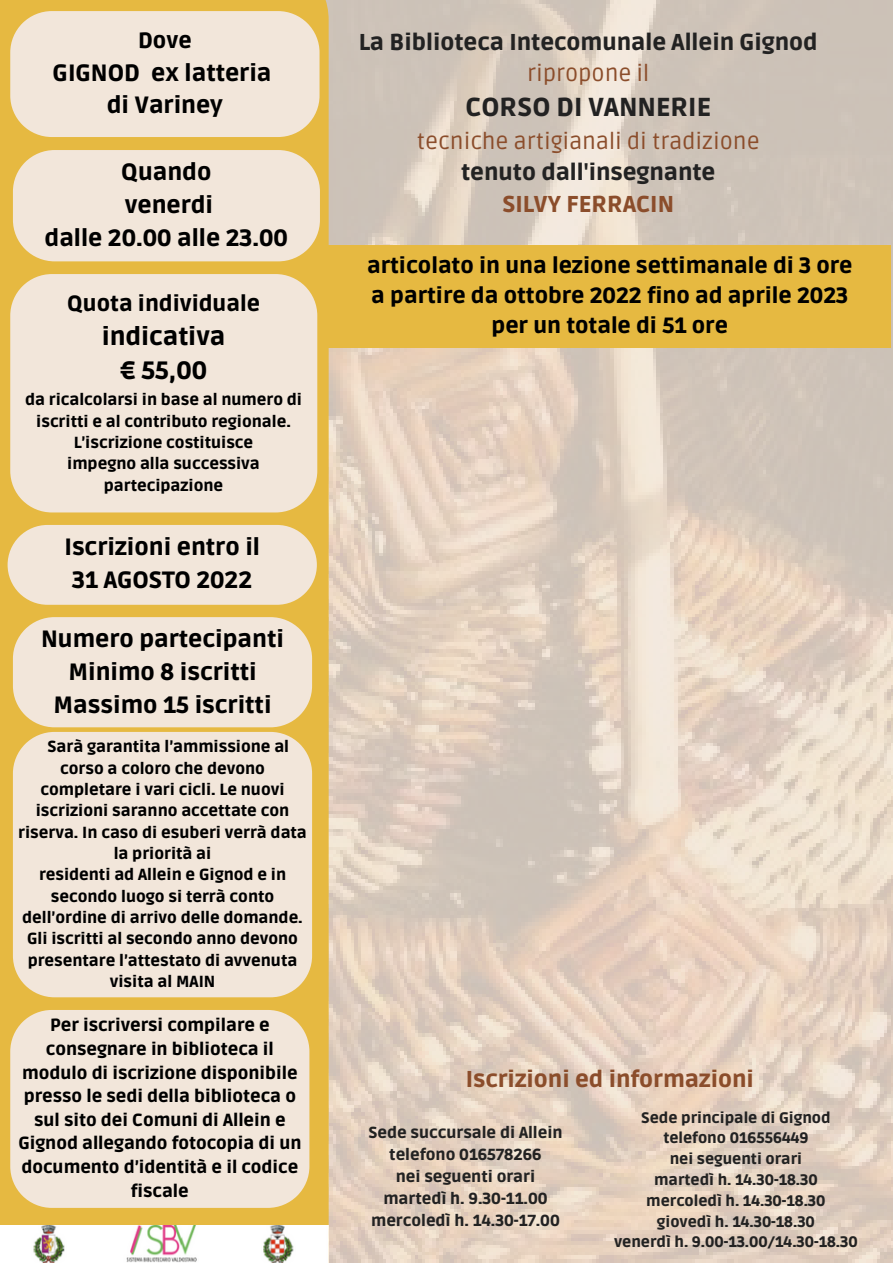
<style>
.page{position:relative;width:893px;height:1264px;background:#fff}
.page>*{position:absolute;margin:0;border:0;box-sizing:border-box;transform-origin:0 0}
.t1{font:900 25.8px "Ruda";color:#222}
.t2{font:900 24.9px/34.8px "Ruda";color:#000;text-align:center}
.t3{font:900 23.4px/32.5px "Ruda";color:#000;text-align:center}
.t4{font:900 22.8px "Ruda";color:#222}
.t5{font:22.8px "Ruda";color:#8b4d2b}
.t6{font:900 22.8px "Ruda";color:#8b4d2b}
.t7{font:900 21.9px/30.3px "Ruda";color:#000;text-align:center}
.t8{font:900 17.4px/23.5px "Ruda";color:#000;text-align:center}
.t9{font:900 15.9px/21.3px "Ruda";color:#000;text-align:center}
.t10{font:900 15.9px/22px "Ruda";color:#222;text-align:center}
.t11{font:900 15.15px/20.9px "Ruda";color:#222;text-align:center}
</style>
<div class="page">
<img style="left:328px;top:0;width:564px;height:1262px">
<div style="left:0;top:0;width:328px;height:1262px;background:#e6b941"></div>
<div style="left:10px;top:11px;width:309px;height:126px;background:#f2e6da"></div>
<div style="left:13px;top:150px;width:307px;height:111px;background:#f2e6da"></div>
<div style="left:10px;top:274px;width:307px;height:238px;background:#f2e6da"></div>
<div style="left:8px;top:525px;width:309px;height:79px;background:#f2e6da"></div>
<div style="left:13px;top:617px;width:299px;height:110px;background:#f2e6da"></div>
<div style="left:13px;top:732px;width:299px;height:265px;background:#f2e6da"></div>
<div style="left:10px;top:1010px;width:299px;height:197px;background:#f2e6da"></div>
<div style="left:328px;top:246px;width:562px;height:102px;background:#e6b941"></div>
<img style="left:0;top:1225px;width:328px;height:37px">
<h3 class="t7" style="left:138px;top:26px;width:55px">Dove</h3>
<h3 class="t3" style="left:53px;top:57px;width:220px">GIGNOD ex latteria di Variney</h3>
<h3 class="t3" style="left:45px;top:157px;width:245px">Quando<br>venerdi<br>dalle 20.00 alle 23.00</h3>
<h3 class="t7" style="left:67px;top:289px;width:194px">Quota individuale</h3>
<h2 class="t2" style="left:102px;top:319px;width:125px">indicativa € 55,00</h2>
<p class="t9" style="left:25px;top:390px;width:278px">da ricalcolarsi in base al numero di iscritti e al contributo regionale.<br>L’iscrizione costituisce<br>impegno alla successiva partecipazione</p>
<h3 class="t3" style="left:64px;top:531px;width:197px">Iscrizioni entro il<br>31 AGOSTO 2022</h3>
<h3 class="t3" style="left:41px;top:624px;width:244px">Numero partecipanti<br>Minimo 8 iscritti<br>Massimo 15 iscritti</h3>
<p class="t9" style="left:47px;top:736px;width:243px">Sarà garantita l’ammissione al</p>
<p class="t9" style="left:60px;top:758px;width:206px">corso a coloro che devono</p>
<p class="t9" style="left:41px;top:779px;width:245px">completare i vari cicli. Le nuovi</p>
<p class="t9" style="left:36px;top:800px;width:255px">iscrizioni saranno accettate con</p>
<p class="t9" style="left:18px;top:822px;width:290px">riserva. In caso di esuberi verrà data</p>
<p class="t9" style="left:114px;top:843px;width:99px">la priorità ai</p>
<p class="t9" style="left:39px;top:864px;width:248px">residenti ad Allein e Gignod e in</p>
<p class="t9" style="left:51px;top:886px;width:225px">secondo luogo si terrà conto</p>
<p class="t9" style="left:22px;top:907px;width:282px">dell’ordine di arrivo delle domande.</p>
<p class="t9" style="left:27px;top:928px;width:272px">Gli iscritti al secondo anno devono</p>
<p class="t9" style="left:28px;top:950px;width:271px">presentare l’attestato di avvenuta</p>
<p class="t9" style="left:110px;top:971px;width:107px">visita al MAIN</p>
<p class="t8" style="left:18px;top:1014px;width:284px">Per iscriversi compilare e consegnare in biblioteca il modulo di iscrizione disponibile presso le sedi della biblioteca o sul sito dei Comuni di Allein e<br>Gignod allegando fotocopia di un documento d’identità e il codice fiscale</p>
<h3 class="t4" style="left:359px;top:29px;width:460px">La Biblioteca Intecomunale Allein Gignod</h3>
<h3 class="t5" style="left:527px;top:60px;width:123px">ripropone il</h3>
<h1 class="t1" style="left:465px;top:92px;width:247px">CORSO DI VANNERIE</h1>
<h3 class="t5" style="left:417px;top:128px;width:344px">tecniche artigianali di tradizione</h3>
<h3 class="t4" style="left:461px;top:159px;width:256px">tenuto dall'insegnante</h3>
<h3 class="t6" style="left:502px;top:191px;width:173px">SILVY FERRACIN</h3>
<h3 class="t7" style="left:367px;top:250px;width:487px">articolato in una lezione settimanale di 3 ore a partire da ottobre 2022 fino ad aprile 2023 per un totale di 51 ore</h3>
<h3 class="t6" style="left:465px;top:1066px;width:289px">Iscrizioni ed informazioni</h3>
<p class="t10" style="left:368px;top:1122px;width:196px">Sede succursale di Allein telefono 016578266<br>nei seguenti orari martedì h. 9.30-11.00 mercoledì h. 14.30-17.00</p>
<p class="t11" style="left:614px;top:1107px;width:245px">Sede principale di Gignod telefono 016556449<br>nei seguenti orari<br>martedì h. 14.30-18.30<br>mercoledì h. 14.30-18.30<br>giovedì h. 14.30-18.30<br>venerdì h. 9.00-13.00/14.30-18.30</p>
</div>
